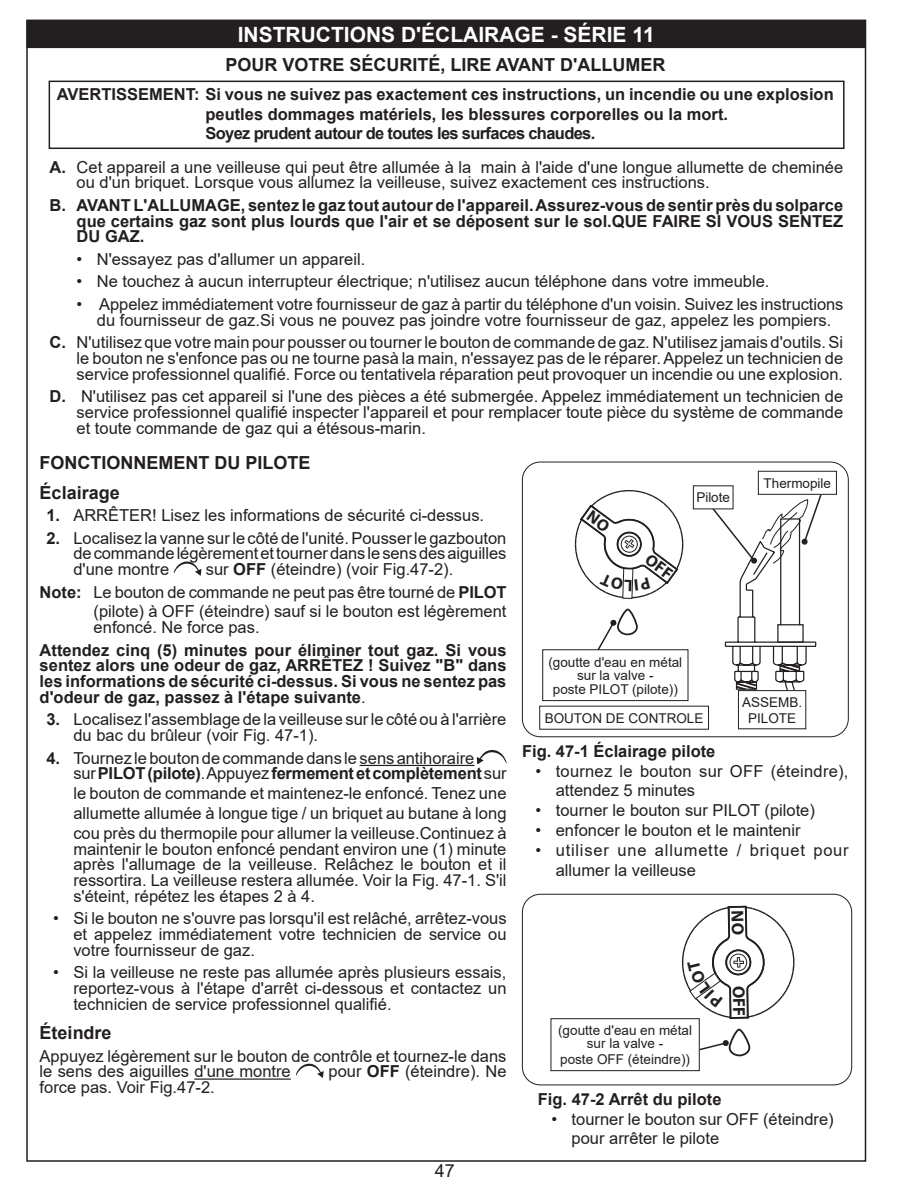
<style>
.page{position:relative;width:918px;height:1188px;background:#fff}
.page>*{position:absolute;margin:0;border:0;box-sizing:border-box;transform-origin:0 0}
.t1{font:700 21px "Arial";color:#fff}
.t2{font:700 18px/29.2px "Arial";color:#231f20}
.t3{font:18px "Arial";color:#231f20}
.t4{font:16.5px/15.8px "Arial";color:#231f20}
.t5{font:700 16.5px/15.8px "Arial";color:#231f20;text-align:justify}
.t6{font:16.5px/19.8px "Arial";letter-spacing:.05em;color:#231f20}
.t7{font:13.5px/13.5px "Arial";color:#231f20;text-align:center}
.s1{font-weight:700}
.s2{font-weight:400}
</style>
<div class="page">
<div style="left:49px;top:81px;width:796px;height:68px;border:2px solid #231f20"></div>
<div style="left:522px;top:894px;width:330px;height:191px;border:1px solid #231f20;border-radius:18px"></div>
<svg style="left:700px;top:1028px;width:49px;height:29px"></svg>
<hr style="left:360px;top:765px;width:115px;height:1px;background:#231f20">
<hr style="left:194px;top:1078px;width:97px;height:2px;background:#231f20">
<svg style="left:174px;top:561px;width:27px;height:14px"></svg>
<svg style="left:477px;top:750px;width:30px;height:14px"></svg>
<svg style="left:296px;top:1063px;width:27px;height:14px"></svg>
<div style="left:551px;top:1018px;width:149px;height:53px;border:1px solid #231f20"></div>
<div style="left:522px;top:462px;width:327px;height:275px;border:1px solid #231f20;border-radius:18px"></div>
<svg style="left:698px;top:482px;width:124px;height:217px"></svg>
<div style="left:758px;top:471px;width:78px;height:23px;background:#fff"></div>
<div style="left:758px;top:471px;width:79px;height:24px;border:1px solid #231f20"></div>
<div style="left:693px;top:486px;width:40px;height:23px;background:#fff"></div>
<div style="left:738px;top:691px;width:68px;height:38px;background:#fff"></div>
<div style="left:738px;top:690px;width:68px;height:39px;border:1px solid #231f20"></div>
<div style="left:542px;top:649px;width:146px;height:52px;border:1px solid #231f20"></div>
<div style="left:27px;top:20px;width:839px;height:28px;background:#231f20"></div>
<svg style="left:681px;top:905px;width:114px;height:116px"></svg>
<svg style="left:582px;top:608px;width:56px;height:43px"></svg>
<svg style="left:574px;top:490px;width:110px;height:109px"></svg>
<p class="t1" style="left:238px;top:26px;width:418px">INSTRUCTIONS D'ÉCLAIRAGE - SÉRIE 11</p>
<p class="t2" style="left:225px;top:52px;width:441px">POUR VOTRE SÉCURITÉ, LIRE AVANT D'ALLUMER</p>
<p class="t5" style="left:205px;top:86px;width:630px;line-height:19.8px;text-align:left;text-indent:-148px">AVERTISSEMENT: Si vous ne suivez pas exactement ces instructions, un incendie ou une explosion peutles dommages matériels, les blessures corporelles ou la mort.<br>Soyez prudent autour de toutes les surfaces chaudes.</p>
<p class="t4" style="left:77px;top:159px;width:768px;text-indent:-27px"><span class="s1">A.</span> Cet appareil a une veilleuse qui peut être allumée à la main à l'aide d'une longue allumette de cheminée ou d'un briquet. Lorsque vous allumez la veilleuse, suivez exactement ces instructions.</p>
<p class="t5" style="left:77px;top:199px;width:768px;text-indent:-27px">B. AVANT L'ALLUMAGE, sentez le gaz tout autour de l'appareil. Assurez-vous de sentir près du solparce que certains gaz sont plus lourds que l'air et se déposent sur le sol.QUE FAIRE SI VOUS SENTEZ DU GAZ.</p>
<p class="t4" style="left:77px;top:253px;width:290px">• N'essayez pas d'allumer un appareil.</p>
<p class="t4" style="left:77px;top:275px;width:694px">• Ne touchez à aucun interrupteur électrique; n'utilisez aucun téléphone dans votre immeuble.</p>
<p class="t4" style="left:77px;top:298px;width:768px;text-align:center">• Appelez immédiatement votre fournisseur de gaz à partir du téléphone d'un voisin. Suivez les instructions du fournisseur de gaz.Si vous ne pouvez pas joindre votre fournisseur de gaz, appelez les pompiers.</p>
<p class="t4" style="left:77px;top:334px;width:768px;text-align:justify;text-indent:-27px"><span class="s1">C.</span> N'utilisez que votre main pour pousser ou tourner le bouton de commande de gaz. N'utilisez jamais d'outils. Si le bouton ne s'enfonce pas ou ne tourne pasà la main, n'essayez pas de le réparer. Appelez un technicien de service professionnel qualifié. Force ou tentativela réparation peut provoquer un incendie ou une explosion.</p>
<p class="t4" style="left:77px;top:388px;width:768px;text-align:justify;text-indent:-27px"><span class="s1">D.</span> N'utilisez pas cet appareil si l'une des pièces a été submergée. Appelez immédiatement un technicien de service professionnel qualifié inspecter l'appareil et pour remplacer toute pièce du système de commande et toute commande de gaz qui a étésous-marin.</p>
<p class="t2" style="left:40px;top:450px;width:273px">FONCTIONNEMENT DU PILOTE<br>Éclairage</p>
<p class="t4" style="left:46px;top:507px;width:439px"><span class="s1">1.</span> ARRÊTER! Lisez les informations de sécurité ci-dessus.</p>
<p class="t4" style="left:73px;top:530px;width:435px;text-align:justify;text-indent:-27px"><span class="s1">2.</span> Localisez la vanne sur le côté de l'unité. Pousser le gazbouton de commande légèrement et tourner dans le sens des aiguilles d'une montre</p>
<p class="t7" style="left:764px;top:476px;width:69px">Thermopile</p>
<p class="t7" style="left:696px;top:492px;width:35px">Pilote</p>
<p class="t4" style="left:40px;top:560px;width:468px;line-height:22.5px;text-indent:166px">sur <span class="s1">OFF</span> (éteindre) (voir Fig.47-2).<br><span class="s1">Note:</span> Le bouton de commande ne peut pas être tourné de <span class="s1">PILOT</span></p>
<p class="t4" style="left:94px;top:604px;width:414px">(pilote) à OFF (éteindre) sauf si le bouton est légèrement enfoncé. Ne force pas.</p>
<p class="t5" style="left:40px;top:642px;width:468px">Attendez cinq (5) minutes pour éliminer tout gaz. Si vous sentez alors une odeur de gaz, ARRÊTEZ ! Suivez "B" dans les informations de sécurité ci-dessus. Si vous ne sentez pas d'odeur de gaz, passez à l'étape suivante<span class="s2">.</span></p>
<p class="t4" style="left:73px;top:712px;width:435px;text-indent:-27px"><span class="s1">3.</span> Localisez l'assemblage de la veilleuse sur le côté ou à l'arrière du bac du brûleur (voir Fig. 47-1).</p>
<p class="t4" style="left:73px;top:750px;width:435px;text-indent:-27px"><span class="s1">4.</span> Tournez le bouton de commande dans le sens antihoraire<br>sur <span class="s1">PILOT (pilote)</span>. Appuyez <span class="s1">fermement et complètement</span> sur</p>
<p class="t4" style="left:73px;top:783px;width:435px;line-height:19.8px;text-align:justify">le bouton de commande et maintenez-le enfoncé. Tenez une allumette allumée à longue tige / un briquet au butane à long cou près du thermopile pour allumer la veilleuse.Continuez à</p>
<p class="t4" style="left:73px;top:841px;width:435px;text-align:justify">maintenir le bouton enfoncé pendant environ une (1) minute après l'allumage de la veilleuse. Relâchez le bouton et il ressortira. La veilleuse restera allumée. Voir la Fig. 47-1. S'il s'éteint, répétez les étapes 2 à 4.</p>
<p class="t4" style="left:73px;top:912px;width:435px;text-align:justify;text-indent:-20px">• Si le bouton ne s'ouvre pas lorsqu'il est relâché, arrêtez-vous et appelez immédiatement votre technicien de service ou votre fournisseur de gaz.</p>
<p class="t4" style="left:73px;top:966px;width:435px;text-align:justify;text-indent:-20px">• Si la veilleuse ne reste pas allumée après plusieurs essais, reportez-vous à l'étape d'arrêt ci-dessous et contactez un technicien de service professionnel qualifié.</p>
<p class="t2" style="left:40px;top:1020px;width:74px">Éteindre</p>
<p class="t4" style="left:40px;top:1048px;width:468px">Appuyez légèrement sur le bouton de contrôle et tournez-le dans le sens des aiguilles d'une montre</p>
<p class="t7" style="left:548px;top:655px;width:135px">(goutte d'eau en métal sur la valve -<br>poste PILOT (pilote))</p>
<p class="t7" style="left:742px;top:694px;width:62px;line-height:16.2px">ASSEMB.<br>PILOTE</p>
<p class="t7" style="left:545px;top:711px;width:160px">BOUTON DE CONTROLE</p>
<p class="t5" style="left:522px;top:745px;width:195px">Fig. 47-1 Éclairage pilote</p>
<p class="t4" style="left:556px;top:762px;width:294px;line-height:19.8px;text-indent:-20px">• tournez le bouton sur OFF (éteindre), attendez 5 minutes</p>
<p class="t4" style="left:536px;top:804px;width:281px">• tourner le bouton sur PILOT (pilote)</p>
<p class="t4" style="left:536px;top:824px;width:267px">• enfoncer le bouton et le maintenir</p>
<p class="t6" style="left:556px;top:842px;width:295px;text-indent:-20px">• utiliser une allumette / briquet pour allumer la veilleuse</p>
<p class="t7" style="left:558px;top:1023px;width:135px">(goutte d'eau en métal sur la valve -</p>
<p class="t7" style="left:560px;top:1053px;width:131px">poste OFF (éteindre))</p>
<p class="t4" style="left:329px;top:1064px;width:179px">pour <span class="s1">OFF</span> (éteindre). Ne</p>
<p class="t4" style="left:40px;top:1079px;width:177px">force pas. Voir Fig.47-2.</p>
<p class="t5" style="left:538px;top:1093px;width:185px">Fig. 47-2 Arrêt du pilote</p>
<p class="t4" style="left:572px;top:1110px;width:264px;line-height:19.8px;text-indent:-20px">• tourner le bouton sur OFF (éteindre) pour arrêter le pilote</p>
<p class="t3" style="left:435px;top:1164px;width:22px">47</p>
</div>
